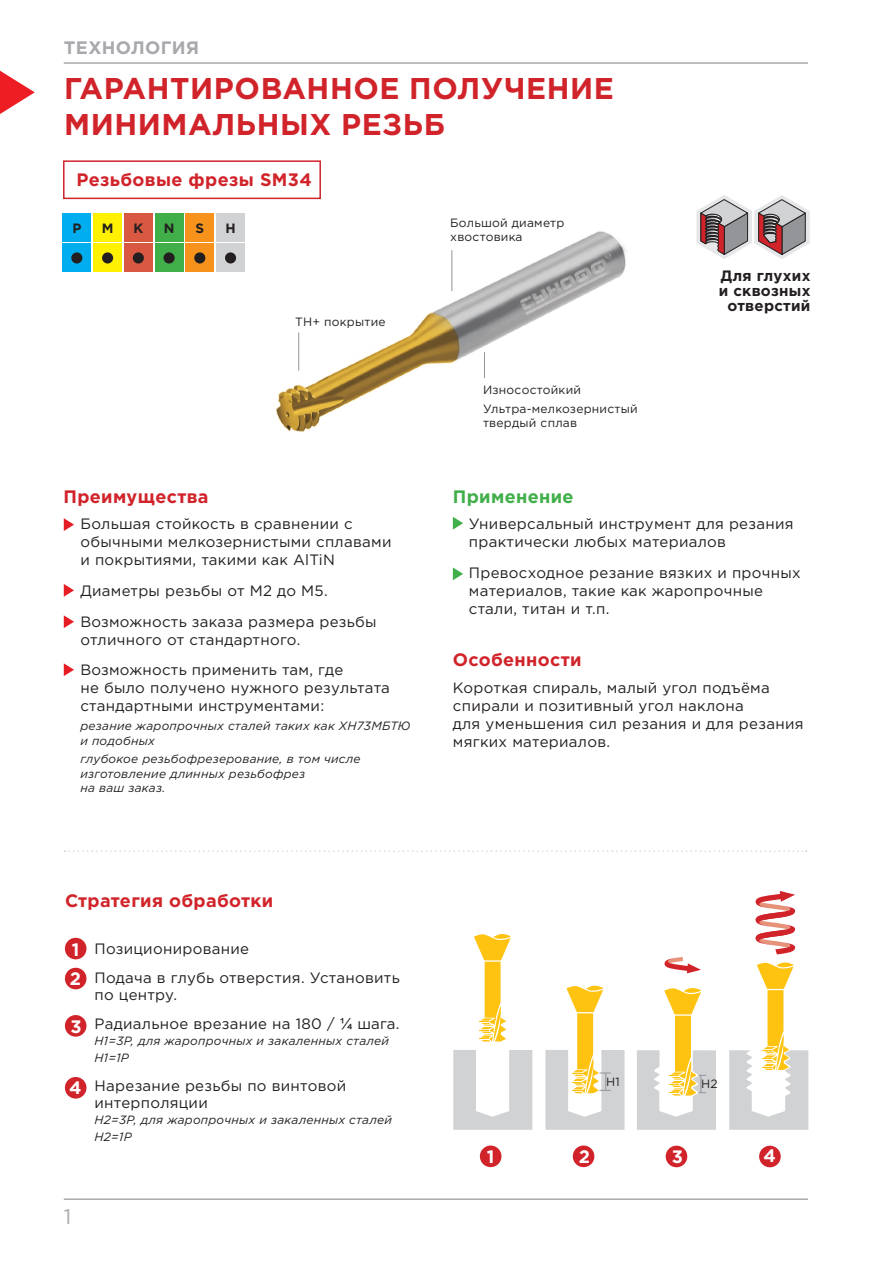
<style>
.page{position:relative;width:893px;height:1263px;background:#fff}
.page>*{position:absolute;margin:0;border:0;box-sizing:border-box;transform-origin:0 0}
.t1{font:700 30px/36px "Gotham Pro";letter-spacing:.02em;color:#d1232a}
.t2{font:21px "Gotham Pro";color:#a8a9ad}
.t3{font:700 18px "Gotham Pro";letter-spacing:.02em;color:#d1232a}
.t4{font:700 18px "Gotham Pro";letter-spacing:.02em;color:#a8a9ad}
.t5{font:700 18px "Gotham Pro";letter-spacing:.02em;color:#40ae49}
.t6{font:700 18px/29.4px "Gotham Pro";color:#fff}
.t7{font:15px/18px "Gotham Pro";letter-spacing:.02em;color:#231f20}
.t8{font:700 15px/15px "Gotham Pro";letter-spacing:.02em;color:#231f20;text-align:center}
.t9{font:700 13.5px "Gotham Pro";color:#231f20}
.t10{font:italic 12px/14.4px "Gotham Pro";letter-spacing:.02em;color:#231f20}
.t11{font:12px/14.4px "Gotham Pro";letter-spacing:.02em;color:#231f20}
.s1{font-family:"Arial"}
</style>
<div class="page">
<hr style="left:64px;top:1198px;width:744px;height:2px;background:#a8a9ad">
<hr style="left:64px;top:62px;width:744px;height:2px;background:#a8a9ad">
<svg style="left:0;top:70px;width:35px;height:44px"></svg>
<img style="left:276px;top:231px;width:350px;height:201px">
<hr style="left:451px;top:250px;width:1px;height:41px;background:#939598">
<svg style="left:484px;top:352px;width:1px;height:26px"></svg>
<hr style="left:298px;top:332px;width:1px;height:39px;background:#939598">
<div style="left:62px;top:214px;width:29px;height:28px;background:#00aeef"></div>
<div style="left:62px;top:244px;width:29px;height:28px;background:#00aeef"></div>
<div style="left:93px;top:244px;width:29px;height:28px;background:#fff101"></div>
<div style="left:124px;top:244px;width:29px;height:28px;background:#d95842"></div>
<div style="left:155px;top:244px;width:29px;height:28px;background:#40ae49"></div>
<div style="left:185px;top:244px;width:29px;height:28px;background:#f7931d"></div>
<div style="left:216px;top:244px;width:29px;height:28px;background:#d1d2d4"></div>
<div style="left:93px;top:214px;width:29px;height:28px;background:#fff101"></div>
<div style="left:124px;top:214px;width:29px;height:28px;background:#d95842"></div>
<div style="left:155px;top:214px;width:29px;height:28px;background:#40ae49"></div>
<div style="left:185px;top:214px;width:29px;height:28px;background:#f7931d"></div>
<div style="left:216px;top:214px;width:29px;height:28px;background:#d1d2d4"></div>
<div style="left:71px;top:252px;width:11px;height:11px;background:#231f20;border-radius:50%"></div>
<div style="left:102px;top:252px;width:11px;height:11px;background:#231f20;border-radius:50%"></div>
<div style="left:133px;top:252px;width:11px;height:11px;background:#231f20;border-radius:50%"></div>
<div style="left:164px;top:252px;width:11px;height:11px;background:#231f20;border-radius:50%"></div>
<div style="left:194px;top:252px;width:11px;height:11px;background:#231f20;border-radius:50%"></div>
<div style="left:225px;top:252px;width:11px;height:11px;background:#231f20;border-radius:50%"></div>
<div style="left:63px;top:160px;width:258px;height:39px;border:2px solid #d1232a"></div>
<svg style="left:453px;top:517px;width:10px;height:13px"></svg>
<svg style="left:64px;top:518px;width:10px;height:13px"></svg>
<svg style="left:453px;top:567px;width:10px;height:13px"></svg>
<svg style="left:64px;top:584px;width:10px;height:13px"></svg>
<svg style="left:64px;top:615px;width:10px;height:13px"></svg>
<svg style="left:64px;top:663px;width:10px;height:13px"></svg>
<svg style="left:453px;top:1050px;width:79px;height:80px"></svg>
<svg style="left:474px;top:934px;width:37px;height:108px"></svg>
<svg style="left:729px;top:962px;width:79px;height:168px"></svg>
<svg style="left:664px;top:957px;width:37px;height:16px"></svg>
<svg style="left:755px;top:891px;width:40px;height:63px"></svg>
<div style="left:65px;top:938px;width:21px;height:21px;background:#d1232a;border-radius:50%"></div>
<div style="left:65px;top:968px;width:21px;height:21px;background:#d1232a;border-radius:50%"></div>
<div style="left:65px;top:1015px;width:21px;height:22px;background:#d1232a;border-radius:50%"></div>
<div style="left:65px;top:1077px;width:21px;height:21px;background:#d1232a;border-radius:50%"></div>
<div style="left:480px;top:1145px;width:21px;height:22px;background:#d1232a;border-radius:50%"></div>
<div style="left:573px;top:1145px;width:21px;height:22px;background:#d1232a;border-radius:50%"></div>
<div style="left:666px;top:1146px;width:21px;height:21px;background:#d1232a;border-radius:50%"></div>
<div style="left:759px;top:1146px;width:22px;height:21px;background:#d1232a;border-radius:50%"></div>
<svg style="left:545px;top:986px;width:80px;height:144px"></svg>
<svg style="left:637px;top:988px;width:79px;height:142px"></svg>
<svg style="left:696px;top:195px;width:114px;height:64px"></svg>
<svg style="left:65px;top:850px;width:742px;height:2px"></svg>
<p class="t4" style="left:64px;top:37px;width:137px">ТЕХНОЛОГИЯ</p>
<h1 class="t1" style="left:64px;top:70px;width:551px">ГАРАНТИРОВАННОЕ ПОЛУЧЕНИЕ<br>МИНИМАЛЬНЫХ РЕЗЬБ</h1>
<p class="t3" style="left:76px;top:170px;width:237px">Резьбовые фрезы SM34</p>
<p class="t9" style="left:72px;top:220px;width:11px">P</p>
<p class="t9" style="left:102px;top:220px;width:13px">M</p>
<p class="t9" style="left:133px;top:220px;width:11px">K</p>
<p class="t9" style="left:164px;top:220px;width:12px">N</p>
<p class="t9" style="left:195px;top:220px;width:10px">S</p>
<p class="t9" style="left:225px;top:220px;width:12px">H</p>
<p class="t11" style="left:295px;top:315px;width:92px">TH+ покрытие</p>
<p class="t11" style="left:450px;top:215px;width:116px">Большой диаметр хвостовика</p>
<p class="t11" style="left:483px;top:380px;width:156px;line-height:18.6px">Износостойкий<br>Ультра-мелкозернистый</p>
<p class="t11" style="left:483px;top:416px;width:96px">твердый сплав</p>
<p class="t3" style="left:63px;top:486px;width:147px">Преимущества</p>
<p class="t5" style="left:453px;top:486px;width:122px">Применение</p>
<p class="t8" style="left:719px;top:268px;width:93px">Для глухих и сквозных отверстий</p>
<p class="t7" style="left:80px;top:515px;width:313px">Большая стойкость в сравнении с обычными мелкозернистыми сплавами и покрытиями, такими как AlTiN</p>
<p class="t7" style="left:80px;top:575px;width:298px;line-height:30.8px">Диаметры резьбы от М2 до М5.<br>Возможность заказа размера резьбы</p>
<p class="t7" style="left:80px;top:624px;width:264px;line-height:30.8px">отличного от стандартного.<br>Возможность применить там, где</p>
<p class="t7" style="left:80px;top:679px;width:311px">не было получено нужного результата стандартными инструментами:</p>
<p class="t10" style="left:80px;top:719px;width:332px">резание жаропрочных сталей таких как ХН73МБТЮ и подобных</p>
<p class="t10" style="left:80px;top:752px;width:282px">глубокое резьбофрезерование, в том числе изготовление длинных резьбофрез<br>на ваш заказ.</p>
<p class="t3" style="left:65px;top:890px;width:210px">Стратегия обработки</p>
<p class="t6" style="left:70px;top:934px;width:13px">1<br>2</p>
<p class="t6" style="left:70px;top:1011px;width:13px">3</p>
<p class="t7" style="left:95px;top:934px;width:307px;line-height:29.2px">Позиционирование<br>Подача в глубь отверстия. Установить</p>
<p class="t7" style="left:95px;top:980px;width:306px;line-height:29.2px">по центру.<br>Радиальное врезание на 180 / <span class="s1">¼</span> шага.</p>
<p class="t10" style="left:95px;top:1033px;width:296px;line-height:16.5px">H1=3P, для жаропрочных и закаленных сталей<br>Н1=1Р</p>
<p class="t7" style="left:95px;top:1077px;width:253px;line-height:16.5px">Нарезание резьбы по винтовой интерполяции</p>
<p class="t10" style="left:95px;top:1111px;width:299px;line-height:16.5px">H2=3P, для жаропрочных и закаленных сталей<br>Н2=1Р</p>
<p class="t6" style="left:69px;top:1072px;width:14px">4</p>
<h2 class="t2" style="left:64px;top:1204px;width:9px">1</h2>
<p class="t7" style="left:469px;top:515px;width:326px">Универсальный инструмент для резания практически любых материалов</p>
<p class="t7" style="left:469px;top:564px;width:333px">Превосходное резание вязких и прочных материалов, такие как жаропрочные стали, титан и т.п.</p>
<p class="t3" style="left:453px;top:649px;width:130px">Особенности</p>
<p class="t7" style="left:453px;top:679px;width:352px">Короткая спираль, малый угол подъёма спирали и позитивный угол наклона<br>для уменьшения сил резания и для резания мягких материалов.</p>
<p class="t11" style="left:606px;top:1074px;width:15px">H1</p>
<p class="t11" style="left:701px;top:1077px;width:18px">H2</p>
<p class="t6" style="left:487px;top:1142px;width:9px">1</p>
<p class="t6" style="left:579px;top:1141px;width:13px">2</p>
<p class="t6" style="left:672px;top:1142px;width:13px">3</p>
<p class="t6" style="left:763px;top:1141px;width:14px">4</p>
</div>
